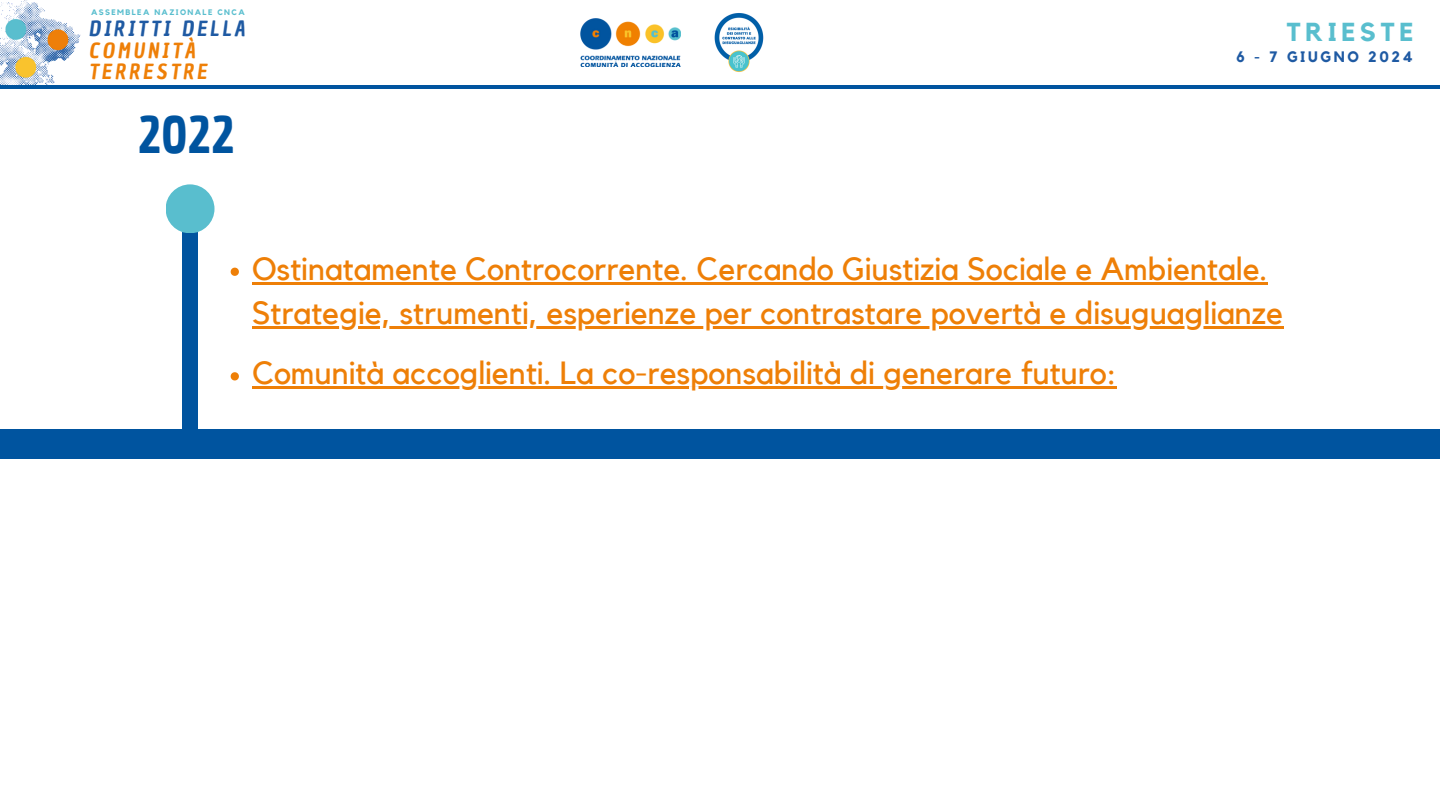
<style>
.page{position:relative;width:1440px;height:810px;background:#fff}
.page>*{position:absolute;margin:0;border:0;box-sizing:border-box;transform-origin:0 0}
.t1{font:50px "Chau Philomene One";color:#00549f}
.t2{font:32px/60.4px "Kollektif";color:#ee7f07}
.t3{font:700 25.9px "Kollektif";letter-spacing:.175em;color:#59bece}
.t4{font:italic 20.4px/21.6px "Chau Philomene One";letter-spacing:.16em;color:#ee7f07}
.t5{font:700 15.1px "Kollektif";letter-spacing:.175em;color:#1f5aa3}
.t6{font:700 8px "Kollektif";letter-spacing:.175em;color:#59bece}
.s1{color:#1f5aa3}
</style>
<div class="page">
<img style="left:0;top:0;width:81px;height:85px">
<img style="left:580px;top:18px;width:101px;height:48px">
<img style="left:714px;top:13px;width:50px;height:59px">
<hr style="left:0;top:85px;width:1440px;height:4px;background:#00549f">
<svg style="left:231px;top:268px;width:8px;height:8px"></svg>
<hr style="left:252px;top:282px;width:1015px;height:3px;background:#ee7f07">
<hr style="left:252px;top:326px;width:1031px;height:3px;background:#ee7f07">
<svg style="left:231px;top:372px;width:8px;height:8px"></svg>
<hr style="left:252px;top:386px;width:864px;height:3px;background:#ee7f07">
<div style="left:0;top:429px;width:1440px;height:30px;background:#00549f"></div>
<div style="left:182px;top:218px;width:16px;height:211px;background:#00549f"></div>
<div style="left:166px;top:184px;width:49px;height:49px;background:#59bece;border-radius:50%"></div>
<h4 class="t6" style="left:91px;top:9px;width:155px">ASSEMBLEA NAZIONALE CNCA</h4>
<p class="t4" style="left:89px;top:18px;width:158px"><span class="s1">DIRITTI DELLA<br></span>COMUNITÀ<br>TERRESTRE</p>
<h1 class="t1" style="left:138px;top:102px;width:99px">2022</h1>
<h3 class="t3" style="left:1287px;top:20px;width:128px">TRIESTE</h3>
<p class="t5" style="left:1236px;top:50px;width:178px">6 - 7 GIUGNO 2024</p>
<p class="t2" style="left:252px;top:240px;width:1017px">Ostinatamente Controcorrente. Cercando Giustizia Sociale e Ambientale.</p>
<p class="t2" style="left:252px;top:284px;width:1033px">Strategie, strumenti, esperienze per contrastare povertà e disuguaglianze<br>Comunità accoglienti. La co-responsabilità di generare futuro:</p>
</div>
